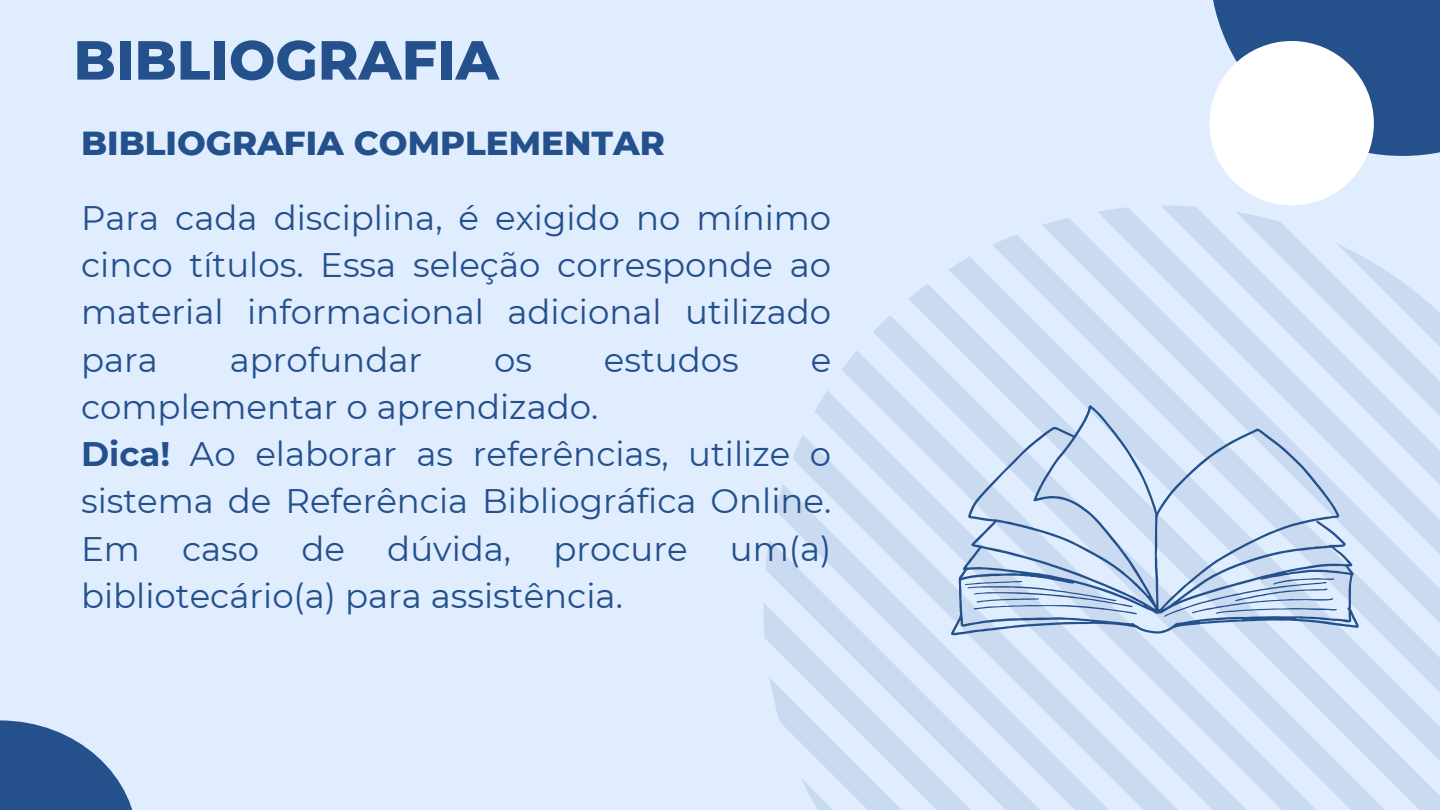
<style>
.page{position:relative;width:1440px;height:810px;background:#dfedff}
.page>*{position:absolute;margin:0;border:0;box-sizing:border-box;transform-origin:0 0}
.t1{font:800 55px "Montserrat";color:#24508c}
.t2{font:34px/47.2px "Montserrat";color:#24508c;text-align:justify}
.t3{font:800 34px "Montserrat";color:#24508c}
.s1{font-weight:700}
</style>
<div class="page">
<svg style="left:1098px;top:207px;width:166px;height:11px"></svg>
<svg style="left:1042px;top:218px;width:250px;height:16px;fill:#cddef4"></svg>
<svg style="left:993px;top:234px;width:368px;height:22px"></svg>
<svg style="left:949px;top:256px;width:456px;height:28px"></svg>
<svg style="left:909px;top:284px;width:531px;height:31px;fill:#d1e1f6"></svg>
<svg style="left:873px;top:315px;width:567px;height:495px"></svg>
<svg style="left:842px;top:350px;width:582px;height:460px;fill:#d1e1f6"></svg>
<svg style="left:815px;top:390px;width:569px;height:420px;fill:#d0e0f5"></svg>
<svg style="left:792px;top:434px;width:548px;height:376px"></svg>
<svg style="left:776px;top:484px;width:515px;height:326px;fill:#d1e1f6"></svg>
<svg style="left:765px;top:539px;width:470px;height:271px;fill:#d1e1f6"></svg>
<svg style="left:763px;top:602px;width:409px;height:208px"></svg>
<svg style="left:769px;top:677px;width:328px;height:133px"></svg>
<svg style="left:0;top:720px;width:133px;height:90px;fill:#24508c"></svg>
<div style="left:1209px;top:0;width:231px;height:156px;background:#24508c"></div>
<div style="left:1209px;top:41px;width:165px;height:164px;background:#fff;border-radius:50%"></div>
<svg style="left:951px;top:405px;width:408px;height:230px"></svg>
<svg style="left:1164px;top:578px;width:173px;height:39px"></svg>
<svg style="left:965px;top:581px;width:172px;height:33px"></svg>
<h1 class="t1" style="left:74px;top:26px;width:427px">BIBLIOGRAFIA</h1>
<p class="t3" style="left:81px;top:122px;width:585px">BIBLIOGRAFIA COMPLEMENTAR</p>
<h2 class="t2" style="left:81px;top:194px;width:752px">Para cada disciplina, é exigido no mínimo cinco títulos. Essa seleção corresponde ao material informacional adicional utilizado para</h2>
<h2 class="t2" style="left:230px;top:336px;width:194px">aprofundar</h2>
<h2 class="t2" style="left:494px;top:336px;width:39px">os</h2>
<h2 class="t2" style="left:604px;top:336px;width:136px">estudos</h2>
<h2 class="t2" style="left:811px;top:336px;width:22px">e</h2>
<h2 class="t2" style="left:81px;top:383px;width:519px">complementar o aprendizado.</h2>
<p class="t2" style="left:81px;top:430px;width:752px"><span class="s1">Dica!</span> Ao elaborar as referências, utilize o sistema de Referência Bibliográfica Online.<br>Em caso de dúvida, procure um(a) bibliotecário(a) para assistência.</p>
</div>
